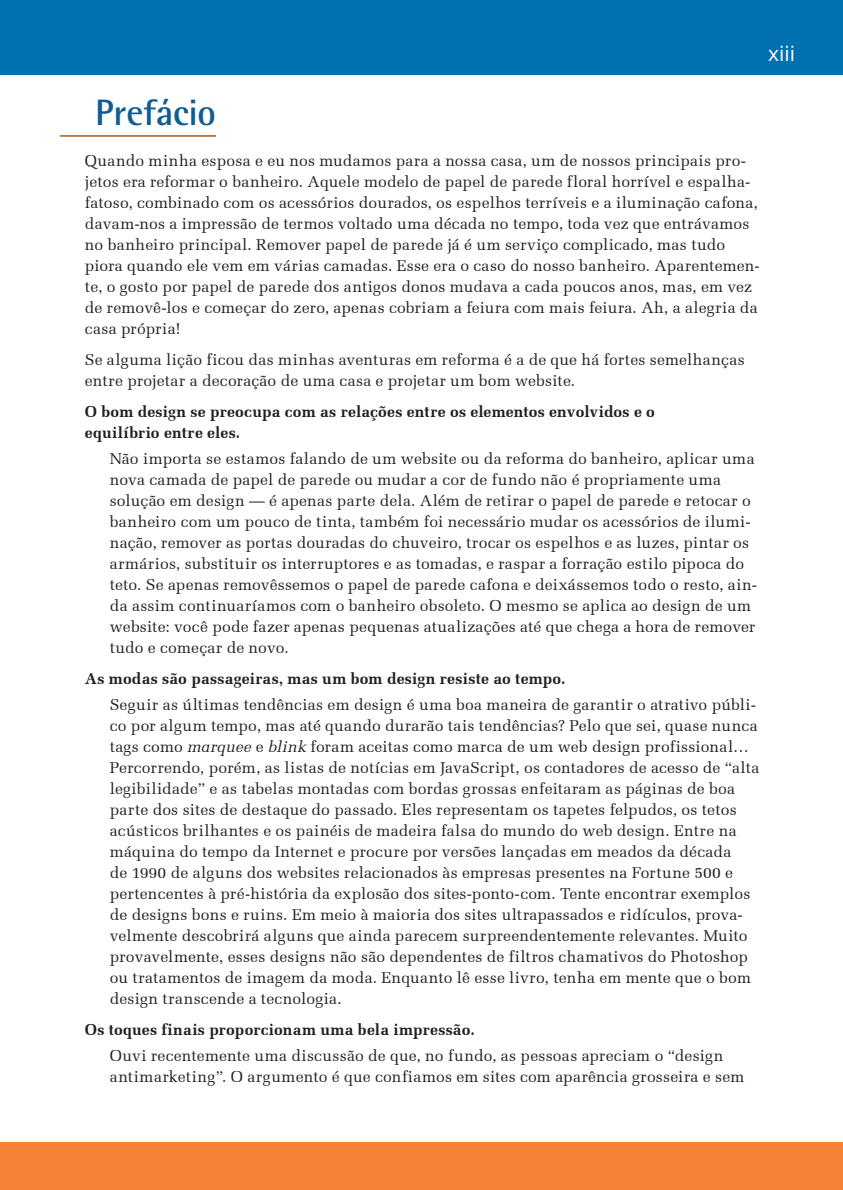
<style>
.page{position:relative;width:843px;height:1190px;background:#fff}
.page>*{position:absolute;margin:0;border:0;box-sizing:border-box;transform-origin:0 0}
.Título_Capítulo{font:700 36.75px "Rotis Semi Sans Std";letter-spacing:-.005em;color:#115c90}
.t1{font:21px "Open Sans";color:#fff}
.Parágrafo_com_Identa{font:15.75px/21px "Melior";letter-spacing:.01em;color:#231f20}
.Parágrafo_Simples{font:15.75px/21px "Melior";letter-spacing:.01em;color:#231f20}
.Parágrafo_Simples-2{font:700 15.75px/21px "Melior";letter-spacing:.01em;color:#231f20}
.s1{font-style:italic}
</style>
<div class="page">
<div style="left:0;top:0;width:842px;height:74px;background:#0070b1"></div>
<div style="left:0;top:1141px;width:842px;height:49px;background:#f48434"></div>
<hr style="left:60px;top:135px;width:156px;height:2px;background:#b77034">
<h2 class="t1" style="left:767px;top:39px;width:28px">xiii</h2>
<p class="Título_Capítulo" style="left:95px;top:90px;width:122px">Prefácio</p>
<p class="Parágrafo_Simples" style="left:85px;top:150px;width:676px">Quando minha esposa e eu nos mudamos para a nossa casa, um de nossos principais pro&shy;jetos era reformar o banheiro. Aquele modelo de papel de parede floral horrível e espalha&shy;fatoso, combinado com os acessórios dourados, os espelhos terríveis e a iluminação cafona, davam-nos a impressão de termos voltado uma década no tempo, toda vez que entrávamos no banheiro principal. Remover papel de parede já é um serviço complicado, mas tudo piora quando ele vem em várias camadas. Esse era o caso do nosso banheiro. Aparentemen&shy;te, o gosto por papel de parede dos antigos donos mudava a cada poucos anos, mas, em vez de removê-los e começar do zero, apenas cobriam a feiura com mais feiura. Ah, a alegria da casa própria!</p>
<p class="Parágrafo_Simples" style="left:85px;top:349px;width:661px">Se alguma lição ficou das minhas aventuras em reforma é a de que há fortes semelhanças entre projetar a decoração de uma casa e projetar um bom website.</p>
<p class="Parágrafo_Simples-2" style="left:85px;top:401px;width:571px">O bom design se preocupa com as relações entre os elementos envolvidos e o equilíbrio entre eles.</p>
<p class="Parágrafo_com_Identa" style="left:110px;top:448px;width:648px">Não importa se estamos falando de um website ou da reforma do banheiro, aplicar uma nova camada de papel de parede ou mudar a cor de fundo não é propriamente uma solução em design — é apenas parte dela. Além de retirar o papel de parede e retocar o banheiro com um pouco de tinta, também foi necessário mudar os acessórios de ilumi&shy;nação, remover as portas douradas do chuveiro, trocar os espelhos e as luzes, pintar os armários, substituir os interruptores e as tomadas, e raspar a forração estilo pipoca do teto. Se apenas removêssemos o papel de parede cafona e deixássemos todo o resto, ain&shy;da assim continuaríamos com o banheiro obsoleto. O mesmo se aplica ao design de um website: você pode fazer apenas pequenas atualizações até que chega a hora de remover tudo e começar de novo.</p>
<p class="Parágrafo_Simples-2" style="left:85px;top:668px;width:482px">As modas são passageiras, mas um bom design resiste ao tempo.</p>
<p class="Parágrafo_com_Identa" style="left:110px;top:694px;width:650px">Seguir as últimas tendências em design é uma boa maneira de garantir o atrativo públi&shy;co por algum tempo, mas até quando durarão tais tendências? Pelo que sei, quase nunca tags como <span class="s1">marquee</span> e <span class="s1">blink</span> foram aceitas como marca de um web design profissional… Percorrendo, porém, as listas de notícias em JavaScript, os contadores de acesso de “alta legibilidade” e as tabelas montadas com bordas grossas enfeitaram as páginas de boa parte dos sites de destaque do passado. Eles representam os tapetes felpudos, os tetos acústicos brilhantes e os painéis de madeira falsa do mundo do web design. Entre na máquina do tempo da Internet e procure por versões lançadas em meados da década<br>de 1990 de alguns dos websites relacionados às empresas presentes na Fortune 500 e pertencentes à pré-história da explosão dos sites-ponto-com. Tente encontrar exemplos de designs bons e ruins. Em meio à maioria dos sites ultrapassados e ridículos, prova&shy;velmente descobrirá alguns que ainda parecem surpreendentemente relevantes. Muito provavelmente, esses designs não são dependentes de filtros chamativos do Photoshop ou tratamentos de imagem da moda. Enquanto lê esse livro, tenha em mente que o bom design transcende a tecnologia.</p>
<p class="Parágrafo_Simples-2" style="left:85px;top:1019px;width:391px">Os toques finais proporcionam uma bela impressão.</p>
<p class="Parágrafo_com_Identa" style="left:110px;top:1045px;width:636px">Ouvi recentemente uma discussão de que, no fundo, as pessoas apreciam o “design antimarketing”. O argumento é que confiamos em sites com aparência grosseira e sem</p>
</div>
